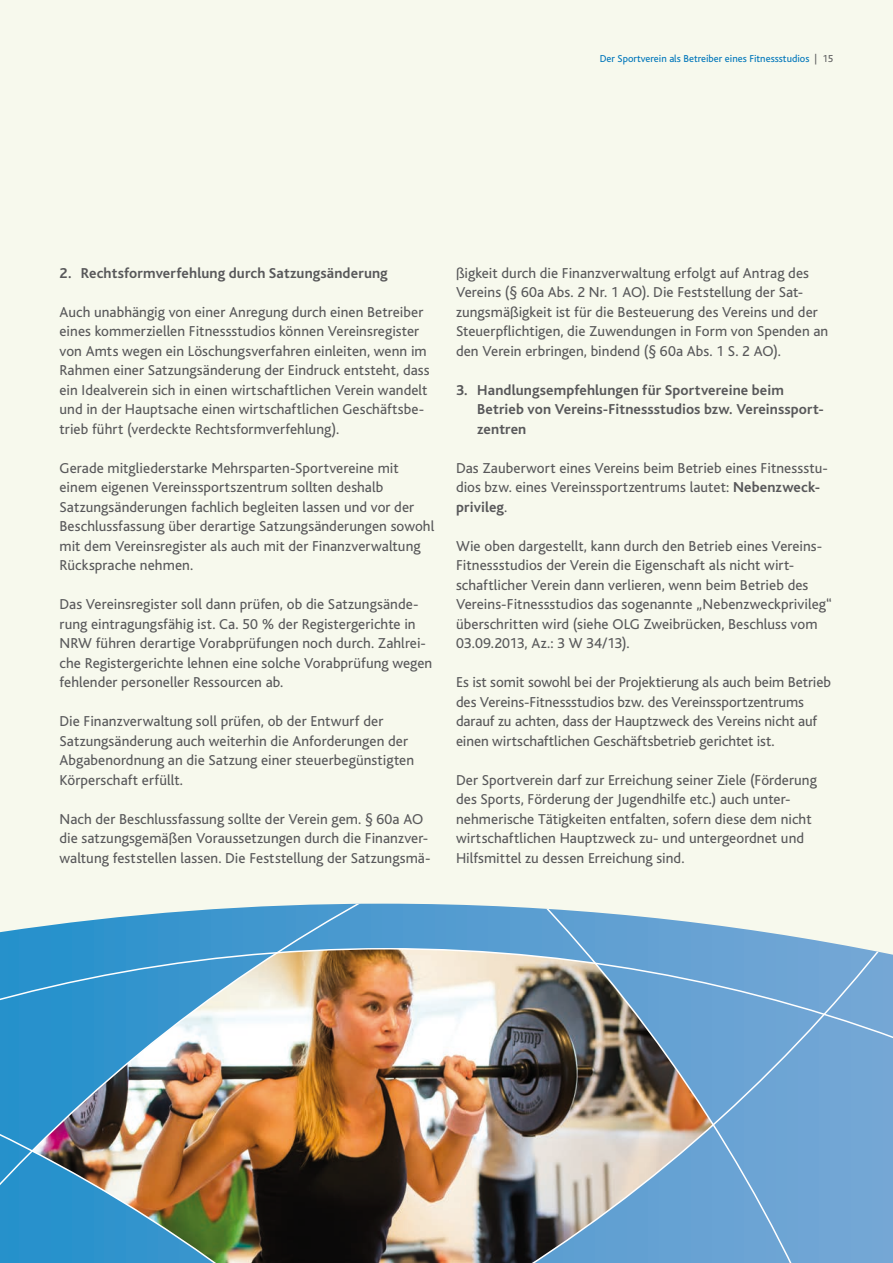
<style>
.page{position:relative;width:893px;height:1263px;background:#f7f9ed}
.page>*{position:absolute;margin:0;border:0;box-sizing:border-box;transform-origin:0 0}
.t1{font:15px/19.5px "Bliss";letter-spacing:.005em;color:#58585a}
.t2{font:700 15px/19.5px "Bliss";letter-spacing:.01em;color:#58585a}
.t3{font:10.5px "Bliss";color:#0076ba}
.s1{color:#58585a}
.s2{font-weight:700}
</style>
<div class="page">
<img style="left:0;top:904px;width:893px;height:359px">
<p class="t3" style="left:600px;top:53px;width:235px">Der Sportverein als Betreiber eines Fitnessstudios <span class="s1">| 15</span></p>
<p class="t2" style="left:60px;top:264px;width:330px">2. Rechtsformverfehlung durch Satzungsänderung</p>
<p class="t1" style="left:60px;top:303px;width:372px">Auch unabhängig von einer Anregung durch einen Betreiber eines kommerziellen Fitnessstudios können Vereinsregister von Amts wegen ein Löschungsverfahren einleiten, wenn im Rahmen einer Satzungsänderung der Eindruck entsteht, dass ein Idealverein sich in einen wirtschaftlichen Verein wandelt und in der Hauptsache einen wirtschaftlichen Geschäftsbe&shy;trieb führt (verdeckte Rechtsformverfehlung).</p>
<p class="t1" style="left:60px;top:459px;width:376px">Gerade mitgliederstarke Mehrsparten-Sportvereine mit einem eigenen Vereinssportszentrum sollten deshalb Satzungsänderungen fachlich begleiten lassen und vor der Beschlussfassung über derartige Satzungsänderungen sowohl mit dem Vereinsregister als auch mit der Finanzverwaltung Rücksprache nehmen.</p>
<p class="t1" style="left:60px;top:595px;width:374px">Das Vereinsregister soll dann prüfen, ob die Satzungsände&shy;rung eintragungsfähig ist. Ca. 50 % der Registergerichte in NRW führen derartige Vorabprüfungen noch durch. Zahlrei&shy;che Registergerichte lehnen eine solche Vorabprüfung wegen fehlender personeller Ressourcen ab.</p>
<p class="t1" style="left:60px;top:712px;width:356px">Die Finanzverwaltung soll prüfen, ob der Entwurf der Satzungsänderung auch weiterhin die Anforderungen der Abgabenordnung an die Satzung einer steuerbegünstigten Körperschaft erfüllt.</p>
<p class="t1" style="left:60px;top:810px;width:372px">Nach der Beschlussfassung sollte der Verein gem. § 60a AO die satzungsgemäßen Voraussetzungen durch die Finanzver&shy;waltung feststellen lassen. Die Feststellung der Satzungsmä-</p>
<p class="t1" style="left:456px;top:264px;width:374px">ßigkeit durch die Finanzverwaltung erfolgt auf Antrag des Vereins (§ 60a Abs. 2 Nr. 1 AO). Die Feststellung der Sat&shy;zungsmäßigkeit ist für die Besteuerung des Vereins und der Steuerpflichtigen, die Zuwendungen in Form von Spenden an den Verein erbringen, bindend (§ 60a Abs. 1 S. 2 AO).</p>
<p class="t2" style="left:477px;top:381px;width:348px;text-indent:-21px">3. Handlungsempfehlungen für Sportvereine beim<br>Betrieb von Vereins-Fitnessstudios bzw. Vereinssport&shy;zentren</p>
<p class="t1" style="left:456px;top:459px;width:373px">Das Zauberwort eines Vereins beim Betrieb eines Fitnessstu&shy;dios bzw. eines Vereinssportzentrums lautet: <span class="s2">Nebenzweck&shy;privileg</span>.</p>
<p class="t1" style="left:456px;top:537px;width:377px">Wie oben dargestellt, kann durch den Betrieb eines Vereins-Fitnessstudios der Verein die Eigenschaft als nicht wirt&shy;schaftlicher Verein dann verlieren, wenn beim Betrieb des Vereins-Fitnessstudios das sogenannte „Nebenzweckprivileg“ überschritten wird (siehe OLG Zweibrücken, Beschluss vom 03.09.2013, Az.: 3 W 34/13).</p>
<p class="t1" style="left:456px;top:673px;width:376px">Es ist somit sowohl bei der Projektierung als auch beim Betrieb des Vereins-Fitnessstudios bzw. des Vereinssportzentrums darauf zu achten, dass der Hauptzweck des Vereins nicht auf einen wirtschaftlichen Geschäftsbetrieb gerichtet ist.</p>
<p class="t1" style="left:456px;top:771px;width:362px">Der Sportverein darf zur Erreichung seiner Ziele (Förderung des Sports, Förderung der Jugendhilfe etc.) auch unter&shy;nehmerische Tätigkeiten entfalten, sofern diese dem nicht wirtschaftlichen Hauptzweck zu- und untergeordnet und Hilfsmittel zu dessen Erreichung sind.</p>
</div>
